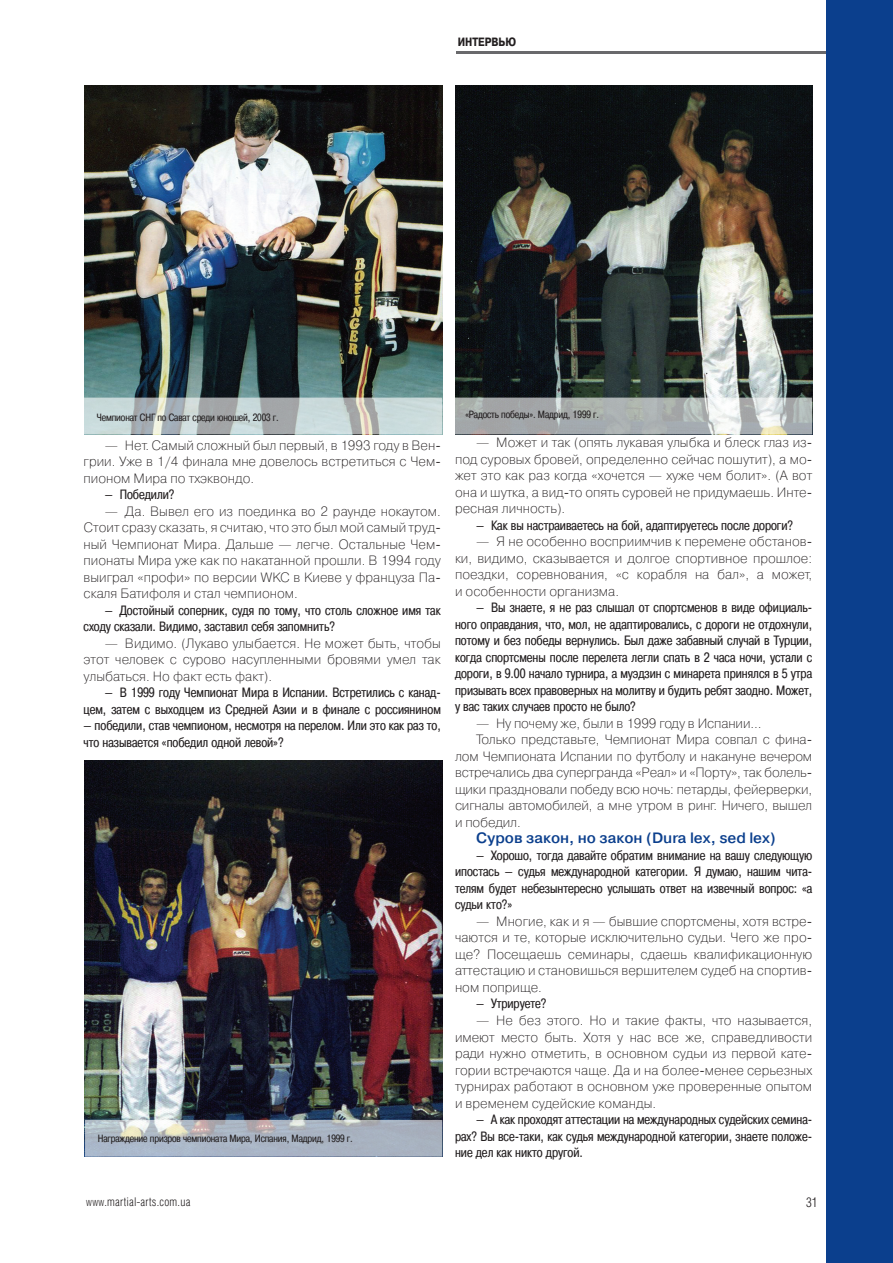
<style>
.page{position:relative;width:893px;height:1263px;background:#fff}
.page>*{position:absolute;margin:0;border:0;box-sizing:border-box;transform-origin:0 0}
.t1{font:700 15px "Pragmatica Light C";color:#0b3f8d}
.t2{font:13.5px/16.5px "Pragmatica Light C";color:#231f20;text-align:justify}
.t3{font:13.5px/16.5px "Pragmatica Cond C";color:#231f20;text-align:justify}
.t4{font:300 13.5px "Helios Cond";color:#231f20}
.t5{font:300 12px "Helios Cond";letter-spacing:.02em;color:#231f20}
.t6{font:700 12px "Pragmatica Cond C";color:#231f20}
.t7{font:10.5px "Pragmatica Cond C";letter-spacing:-.01em;color:#231f20}
.s1{font-size:8.4px}
</style>
<div class="page">
<hr style="left:457px;top:51px;width:436px;height:3px;background:#69696c">
<div style="left:826px;top:0;width:67px;height:1263px;background:#0b3f8d"></div>
<img style="left:84px;top:85px;width:358px;height:350px">
<img style="left:455px;top:85px;width:357px;height:313px">
<img style="left:85px;top:760px;width:357px;height:360px">
<svg style="left:84px;top:401px;width:355px;height:30px;background:#bdc8c8"></svg>
<div style="left:0;top:398px;width:442px;height:36px;border:2px solid #fff"></div>
<svg style="left:458px;top:401px;width:351px;height:30px;background:#b3b8b8"></svg>
<svg style="left:88px;top:1123px;width:351px;height:31px;background:#afb8c3"></svg>
<p class="t6" style="left:458px;top:35px;width:60px">ИНТЕРВЬЮ</p>
<p class="t7" style="left:97px;top:411px;width:184px">Чемпионат СНГ по Сават среди юношей, 2003 г.</p>
<p class="t7" style="left:465px;top:408px;width:135px">«Радость победы». Мадрид, 1999 г.</p>
<p class="t2" style="left:84px;top:437px;width:359px;text-indent:21px">— Нет. Самый сложный был первый, в 1993 году в Вен&shy;грии. Уже в 1 / 4 финала мне довелось встретиться с Чем&shy;пионом Мира по тхэквондо.</p>
<p class="t3" style="left:105px;top:486px;width:71px">— Победили?</p>
<p class="t2" style="left:84px;top:503px;width:359px;text-indent:21px">— Да. Вывел его из поединка во 2 раунде нокаутом.<br>Стоит сразу сказать, я считаю, что это был мой самый труд&shy;ный Чемпионат Мира. Дальше — легче. Остальные Чем&shy;пионаты Мира уже как по накатанной прошли. В 1994 году выиграл «профи» по версии WKC в Киеве у француза Па&shy;скаля Батифоля и стал чемпионом.</p>
<p class="t3" style="left:84px;top:602px;width:359px;text-indent:21px">— Достойный соперник, судя по тому, что столь сложное имя так сходу сказали. Видимо, заставил себя запомнить?</p>
<p class="t2" style="left:84px;top:635px;width:359px;text-indent:21px">— Видимо. (Лукаво улыбается. Не может быть, чтобы этот человек с сурово насупленными бровями умел так улыбаться. Но факт есть факт).</p>
<p class="t3" style="left:84px;top:684px;width:359px;text-align:right">— В 1999 году Чемпионат Мира в Испании. Встретились с канад&shy;цем, затем с выходцем из Средней Азии и в финале с россиянином</p>
<p class="t3" style="left:84px;top:717px;width:359px">— победили, став чемпионом, несмотря на перелом. Или это как раз то, что называется «победил одной левой»?</p>
<p class="t7" style="left:98px;top:1133px;width:257px">Награждение призров чемпионата Мира, Испания, Мадрид, 1999 г.</p>
<p class="t2" style="left:455px;top:435px;width:359px;text-indent:21px">— Может и так (опять лукавая улыбка и блеск глаз из&shy;под суровых бровей, определенно сейчас пошутит), а мо&shy;жет это как раз когда «хочется — хуже чем болит». (А вот она и шутка, а вид-то опять суровей не придумаешь. Инте&shy;ресная личность).</p>
<p class="t3" style="left:476px;top:517px;width:318px">— Как вы настраиваетесь на бой, адаптируетесь после дороги?</p>
<p class="t2" style="left:455px;top:534px;width:359px;text-indent:21px">— Я не особенно восприимчив к перемене обстанов&shy;ки, видимо, сказывается и долгое спортивное прошлое: поездки, соревнования, «с корабля на бал», а может, и особенности организма.</p>
<p class="t3" style="left:455px;top:599px;width:359px;text-indent:21px">— Вы знаете, я не раз слышал от спортсменов в виде официаль&shy;ного оправдания, что, мол, не адаптировались, с дороги не отдохнули, потому и без победы вернулись. Был даже забавный случай в Турции, когда спортсмены после перелета легли спать в 2 часа ночи, устали с дороги, в 9.00 начало турнира, а муэдзин с минарета принялся в 5 утра призывать всех правоверных на молитву и будить ребят заодно. Может, у вас таких случаев просто не было?</p>
<p class="t2" style="left:476px;top:715px;width:287px">— Ну почему же, были в 1999 году в Испании…</p>
<p class="t2" style="left:476px;top:732px;width:337px">Только представьте, Чемпионат Мира совпал с фина-</p>
<p class="t2" style="left:455px;top:748px;width:359px">лом Чемпионата Испании по футболу и накануне вечером</p>
<p class="t2" style="left:455px;top:765px;width:359px">встречались два супергранда «Реал» и «Порту», так болель-</p>
<p class="t2" style="left:455px;top:781px;width:359px">щики праздновали победу всю ночь: петарды, фейерверки,</p>
<p class="t2" style="left:455px;top:798px;width:359px">сигналы автомобилей, а мне утром в ринг. Ничего, вышел</p>
<p class="t2" style="left:455px;top:814px;width:67px">и победил.</p>
<p class="t1" style="left:476px;top:830px;width:301px">Суров закон, но закон (Dura lex, sed lex)</p>
<p class="t3" style="left:455px;top:847px;width:359px;text-indent:21px">— Хорошо, тогда давайте обратим внимание на вашу следующую ипостась — судья международной категории. Я думаю, нашим чита&shy;телям будет небезынтересно услышать ответ на извечный вопрос: «а судьи кто?»</p>
<p class="t2" style="left:455px;top:913px;width:359px;text-indent:21px">— Многие, как и я — бывшие спортсмены, хотя встре&shy;чаются и те, которые исключительно судьи. Чего же про&shy;ще? Посещаешь семинары, сдаешь квалификационную аттестацию и становишься вершителем судеб на спортив&shy;ном поприще.</p>
<p class="t3" style="left:476px;top:995px;width:72px">— Утрируете?</p>
<p class="t2" style="left:455px;top:1012px;width:359px;text-indent:21px">— Не без этого. Но и такие факты, что называется, имеют место быть. Хотя у нас все же, справедливости ради нужно отметить, в основном судьи из первой кате&shy;гории встречаются чаще. Да и на более-менее серьезных турнирах работают в основном уже проверенные опытом и временем судейские команды.</p>
<p class="t3" style="left:455px;top:1111px;width:359px;text-indent:21px">— А как проходят аттестации на международных судейских семина&shy;рах? Вы все-таки, как судья международной категории, знаете положе&shy;ние дел как никто другой.</p>
<p class="t5" style="left:86px;top:1195px;width:106px"><span class="s1">WWW</span>.martial-arts.com.ua</p>
<p class="t4" style="left:806px;top:1194px;width:13px">31</p>
</div>
